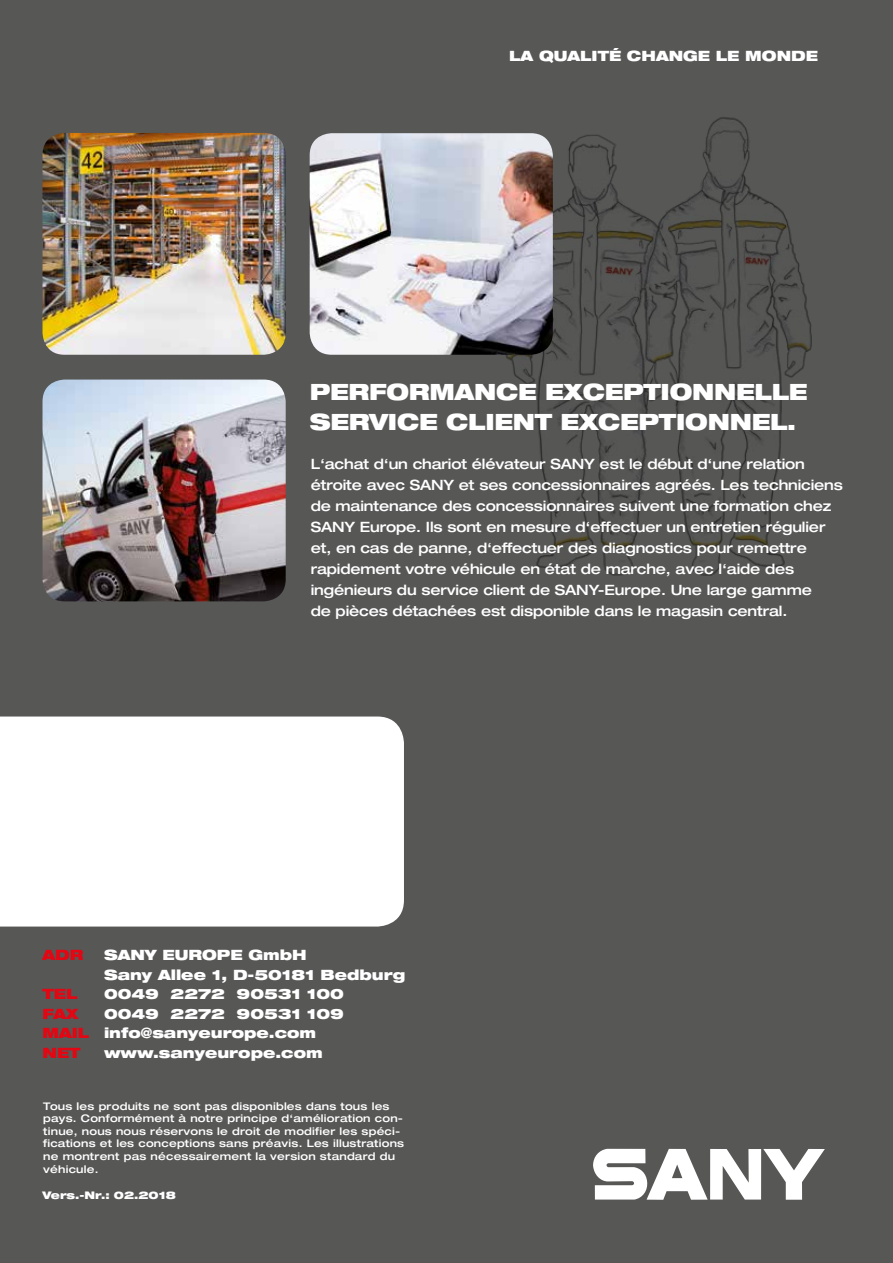
<style>
.page{position:relative;width:893px;height:1263px;background:#575756}
.page>*{position:absolute;margin:0;border:0;box-sizing:border-box;transform-origin:0 0}
.t1{font:900 expanded 22.5px/30px "Helvetica Neue";letter-spacing:-.01em;color:#fff}
.t2{font:500 expanded 14.25px/21px "Helvetica Neue";letter-spacing:-.01em;color:#fff}
.t3{font:900 expanded 14.25px/19.5px "Helvetica Neue";color:#fff}
.t4{font:900 expanded 14.25px "Helvetica Neue";color:#e30613}
.t5{font:500 expanded 10.5px/12.6px "Helvetica Neue";letter-spacing:.02em;color:#fff}
.t6{font:900 expanded 10.5px "Helvetica Neue";color:#fff}
.s1{color:#e30613}
.s2{color:#575756}
</style>
<div class="page">
<div style="left:0;top:716px;width:404px;height:210px;background:#fff"></div>
<svg style="left:593px;top:1149px;width:232px;height:51px"></svg>
<img style="left:43px;top:133px;width:243px;height:222px">
<img style="left:43px;top:380px;width:243px;height:221px">
<img style="left:506px;top:117px;width:306px;height:459px">
<img style="left:310px;top:133px;width:243px;height:222px">
<p class="t3" style="left:509px;top:45px;width:310px">LA QUALITÉ CHANGE LE MONDE</p>
<h1 class="t1" style="left:310px;top:376px;width:499px">PERFORMANCE EXCEPTIONNELLE<br>SERVICE CLIENT EXCEPTIONNEL.</h1>
<p class="t2" style="left:311px;top:453px;width:534px">L‘achat d‘un chariot élévateur SANY est le début d‘une relation étroite avec SANY et ses concessionnaires agréés. Les techniciens de maintenance des concessionnaires suivent une formation chez SANY Europe. Ils sont en mesure d‘effectuer un entretien régulier et, en cas de panne, d‘effectuer des diagnostics pour remettre rapidement votre véhicule en état de marche, avec l‘aide des ingénieurs du service client de SANY-Europe. Une large gamme<br>de pièces détachées est disponible dans le magasin central.</p>
<p class="t4" style="left:43px;top:946px;width:42px">ADR</p>
<p class="t3" style="left:104px;top:945px;width:303px">SANY EUROPE GmbH<br>Sany Allee 1, D-50181 Bedburg</p>
<p class="t4" style="left:43px;top:985px;width:36px">TEL</p>
<p class="t3" style="left:104px;top:984px;width:241px">0049 2272 90531 100</p>
<p class="t4" style="left:43px;top:1004px;width:38px">FAX</p>
<p class="t3" style="left:43px;top:1003px;width:303px;text-indent:62px">0049 2272 90531 109<br><span class="s1">MAIL</span><span class="s2">i</span> info@sanyeurope.com<br><span class="s1">NET</span></p>
<p class="t3" style="left:104px;top:1042px;width:220px">www.sanyeurope.com</p>
<p class="t5" style="left:43px;top:1099px;width:363px">Tous les produits ne sont pas disponibles dans tous les pays. Conformément à notre principe d‘amélioration con&shy;tinue, nous nous réservons le droit de modifier les spéci&shy;fications et les conceptions sans préavis. Les illustrations ne montrent pas nécessairement la version standard du véhicule.</p>
<p class="t6" style="left:43px;top:1189px;width:135px">Vers.-Nr.: 02.2018</p>
</div>
